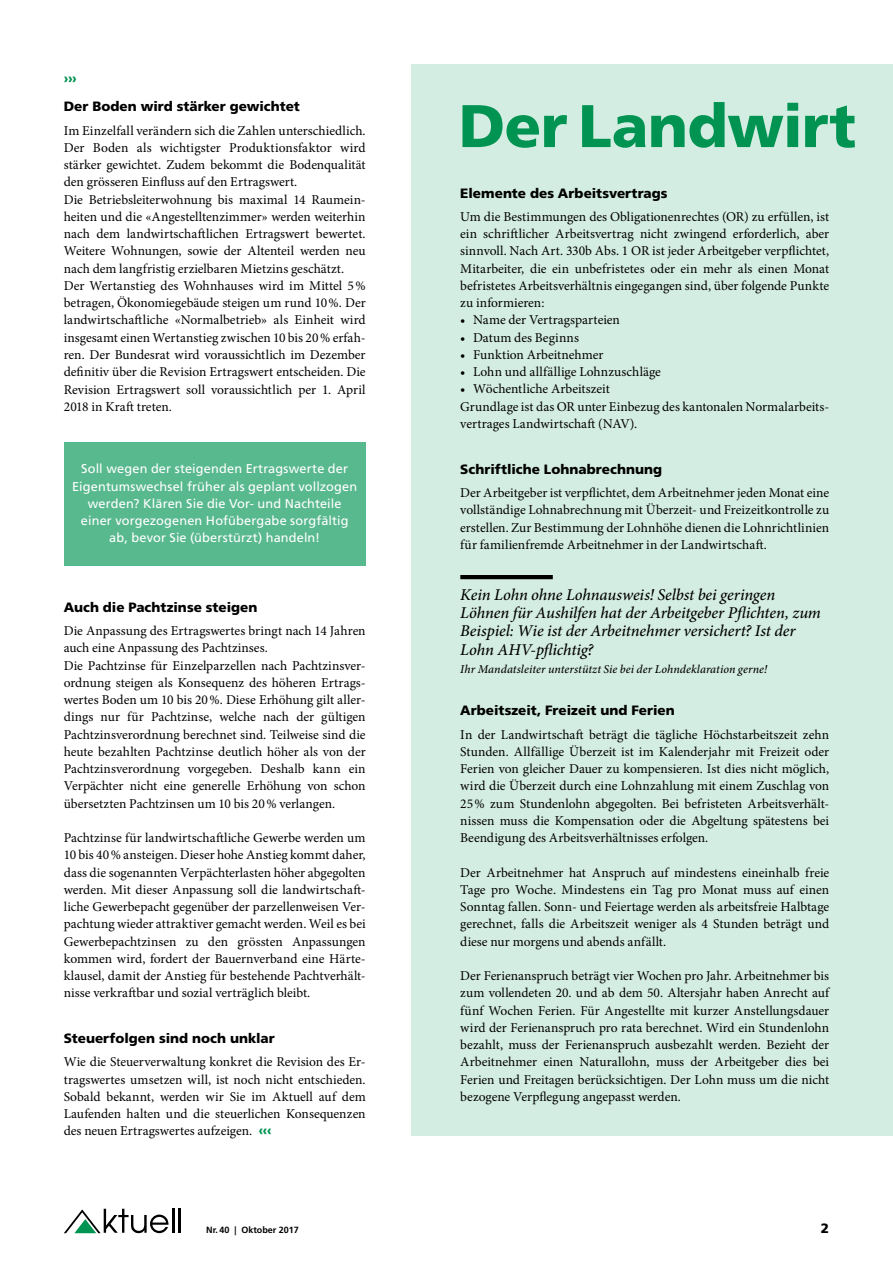
<style>
.page{position:relative;width:893px;height:1263px;background:#fff}
.page>*{position:absolute;margin:0;border:0;box-sizing:border-box;transform-origin:0 0}
.t1{font:900 60px "Frutiger LT Std";letter-spacing:-.01em;color:#009352}
.t2{font:italic 500 16.5px/18px "Minion Pro";letter-spacing:-.01em;color:#000}
.t3{font:13.5px/17.2px "Minion Pro";color:#000;text-align:justify}
.t4{font:900 13.5px "Frutiger LT Std";color:#000}
.t5{font:900 13.5px "Frutiger LT Std";color:#009352}
.t6{font:12.75px/17.2px "Frutiger LT Std";letter-spacing:.01em;color:#fff;text-align:center}
.t7{font:italic 500 12px "Minion Pro";letter-spacing:.005em;color:#000}
.t8{font:700 9px "Frutiger LT Std";color:#000}
.s1{font-family:"Frutiger LT Std";font-weight:900;color:#009352}
</style>
<div class="page">
<svg style="left:64px;top:1209px;width:105px;height:24px"></svg>
<hr style="left:172px;top:1209px;width:2px;height:24px;background:#000">
<hr style="left:178px;top:1209px;width:3px;height:24px;background:#000">
<div style="left:411px;top:64px;width:482px;height:1071px;background:#d4ede2"></div>
<hr style="left:460px;top:575px;width:93px;height:4px;background:#000">
<div style="left:64px;top:442px;width:302px;height:124px;background:#59b98e"></div>
<p class="t5" style="left:64px;top:70px;width:15px">›››</p>
<p class="t4" style="left:64px;top:99px;width:238px">Der Boden wird stärker gewichtet</p>
<p class="t3" style="left:64px;top:122px;width:303px;text-align:left">Im Einzelfall verändern sich die Zahlen unterschiedlich.<br>Der Boden als wichtigster Produktionsfaktor wird stärker gewichtet. Zudem bekommt die Bodenqualität den grösseren Einfluss auf den Ertragswert.<br>Die Betriebsleiterwohnung bis maximal 14 Raumein&shy;heiten und die «Angestelltenzimmer» werden weiterhin nach dem landwirtschaftlichen Ertragswert bewertet.<br>Weitere Wohnungen, sowie der Altenteil werden neu nach dem langfristig erzielbaren Mietzins geschätzt.<br>Der Wertanstieg des Wohnhauses wird im Mittel 5% betragen, Ökonomiegebäude steigen um rund 10%. Der landwirtschaftliche «Normalbetrieb» als Einheit wird insgesamt einen Wertanstieg zwischen 10 bis 20% erfah&shy;ren. Der Bundesrat wird voraussichtlich im Dezember definitiv über die Revision Ertragswert entscheiden. Die Revision Ertragswert soll voraussichtlich per 1. April 2018 in Kraft treten.</p>
<p class="t6" style="left:72px;top:460px;width:286px">Soll wegen der steigenden Ertragswerte der Eigentumswechsel früher als geplant vollzogen werden? Klären Sie die Vor- und Nachteile einer vorgezogenen Hofübergabe sorgfältig ab, bevor Sie (überstürzt) handeln!</p>
<p class="t4" style="left:64px;top:599px;width:195px">Auch die Pachtzinse steigen</p>
<p class="t3" style="left:64px;top:622px;width:303px;text-align:left">Die Anpassung des Ertragswertes bringt nach 14 Jahren auch eine Anpassung des Pachtzinses.<br>Die Pachtzinse für Einzelparzellen nach Pachtzinsver&shy;ordnung steigen als Konsequenz des höheren Ertrags&shy;wertes Boden um 10 bis 20%. Diese Erhöhung gilt aller&shy;dings nur für Pachtzinse, welche nach der gültigen Pachtzinsverordnung berechnet sind. Teilweise sind die heute bezahlten Pachtzinse deutlich höher als von der Pachtzinsverordnung vorgegeben. Deshalb kann ein Verpächter nicht eine generelle Erhöhung von schon übersetzten Pachtzinsen um 10 bis 20% verlangen.</p>
<p class="t3" style="left:64px;top:829px;width:303px">Pachtzinse für landwirtschaftliche Gewerbe werden um 10 bis 40% ansteigen. Dieser hohe Anstieg kommt daher, dass die sogenannten Verpächterlasten höher abgegolten werden. Mit dieser Anpassung soll die landwirtschaft&shy;liche Gewerbepacht gegenüber der parzellenweisen Ver&shy;pachtung wieder attraktiver gemacht werden. Weil es bei Gewerbepachtzinsen zu den grössten Anpassungen kommen wird, fordert der Bauernverband eine Härte&shy;klausel, damit der Anstieg für bestehende Pachtverhält&shy;nisse verkraftbar und sozial verträglich bleibt.</p>
<p class="t4" style="left:64px;top:1030px;width:213px">Steuerfolgen sind noch unklar</p>
<p class="t3" style="left:64px;top:1053px;width:303px">Wie die Steuerverwaltung konkret die Revision des Er&shy;tragswertes umsetzen will, ist noch nicht entschieden.<br>Sobald bekannt, werden wir Sie im Aktuell auf dem Laufenden halten und die steuerlichen Konsequenzen des neuen Ertragswertes aufzeigen. <span class="s1">‹‹‹</span></p>
<h1 class="t1" style="left:459px;top:90px;width:399px">Der Landwirt</h1>
<p class="t4" style="left:460px;top:185px;width:209px">Elemente des Arbeitsvertrags</p>
<p class="t3" style="left:460px;top:208px;width:370px">Um die Bestimmungen des Obligationenrechtes (OR) zu erfüllen, ist ein schriftlicher Arbeitsvertrag nicht zwingend erforderlich, aber sinnvoll. Nach Art. 330b Abs. 1 OR ist jeder Arbeitgeber verpflichtet, Mitarbeiter, die ein unbefristetes oder ein mehr als einen Monat befristetes Arbeitsverhältnis eingegangen sind, über folgende Punkte zu informieren:</p>
<p class="t3" style="left:460px;top:312px;width:161px">• Name der Vertragsparteien</p>
<p class="t3" style="left:460px;top:329px;width:120px">• Datum des Beginns</p>
<p class="t3" style="left:460px;top:346px;width:145px">• Funktion Arbeitnehmer</p>
<p class="t3" style="left:460px;top:363px;width:202px">• Lohn und allfällige Lohnzuschläge</p>
<p class="t3" style="left:460px;top:381px;width:370px;text-align:left">• Wöchentliche Arbeitszeit<br>Grundlage ist das OR unter Einbezug des kantonalen Normalarbeits&shy;vertrages Landwirtschaft (NAV).</p>
<p class="t4" style="left:460px;top:461px;width:203px">Schriftliche Lohnabrechnung</p>
<p class="t3" style="left:460px;top:484px;width:370px">Der Arbeitgeber ist verpflichtet, dem Arbeitnehmer jeden Monat eine vollständige Lohnabrechnung mit Überzeit- und Freizeitkontrolle zu erstellen. Zur Bestimmung der Lohnhöhe dienen die Lohnrichtlinien für familienfremde Arbeitnehmer in der Landwirtschaft.</p>
<p class="t2" style="left:460px;top:586px;width:362px">Kein Lohn ohne Lohnausweis! Selbst bei geringen Löhnen für Aushilfen hat der Arbeitgeber Pflichten, zum Beispiel: Wie ist der Arbeitnehmer versichert? Ist der Lohn AHV-pflichtig?</p>
<p class="t7" style="left:460px;top:660px;width:308px">Ihr Mandatsleiter unterstützt Sie bei der Lohndeklaration gerne!</p>
<p class="t4" style="left:460px;top:702px;width:216px">Arbeitszeit, Freizeit und Ferien</p>
<p class="t3" style="left:460px;top:726px;width:370px">In der Landwirtschaft beträgt die tägliche Höchstarbeitszeit zehn Stunden. Allfällige Überzeit ist im Kalenderjahr mit Freizeit oder Ferien von gleicher Dauer zu kompensieren. Ist dies nicht möglich, wird die Überzeit durch eine Lohnzahlung mit einem Zuschlag von 25% zum Stundenlohn abgegolten. Bei befristeten Arbeitsverhält&shy;nissen muss die Kompensation oder die Abgeltung spätestens bei Beendigung des Arbeitsverhältnisses erfolgen.</p>
<p class="t3" style="left:460px;top:864px;width:370px">Der Arbeitnehmer hat Anspruch auf mindestens eineinhalb freie Tage pro Woche. Mindestens ein Tag pro Monat muss auf einen Sonntag fallen. Sonn- und Feiertage werden als arbeitsfreie Halbtage gerechnet, falls die Arbeitszeit weniger als 4 Stunden beträgt und diese nur morgens und abends anfällt.</p>
<p class="t3" style="left:460px;top:967px;width:370px">Der Ferienanspruch beträgt vier Wochen pro Jahr. Arbeitnehmer bis zum vollendeten 20. und ab dem 50. Altersjahr haben Anrecht auf fünf Wochen Ferien. Für Angestellte mit kurzer Anstellungsdauer wird der Ferienanspruch pro rata berechnet. Wird ein Stundenlohn bezahlt, muss der Ferienanspruch ausbezahlt werden. Bezieht der Arbeitnehmer einen Naturallohn, muss der Arbeitgeber dies bei Ferien und Freitagen berücksichtigen. Der Lohn muss um die nicht bezogene Verpflegung angepasst werden.</p>
<p class="t8" style="left:206px;top:1225px;width:94px">Nr. 40 | Oktober 2017</p>
<p class="t4" style="left:821px;top:1220px;width:10px">2</p>
</div>
